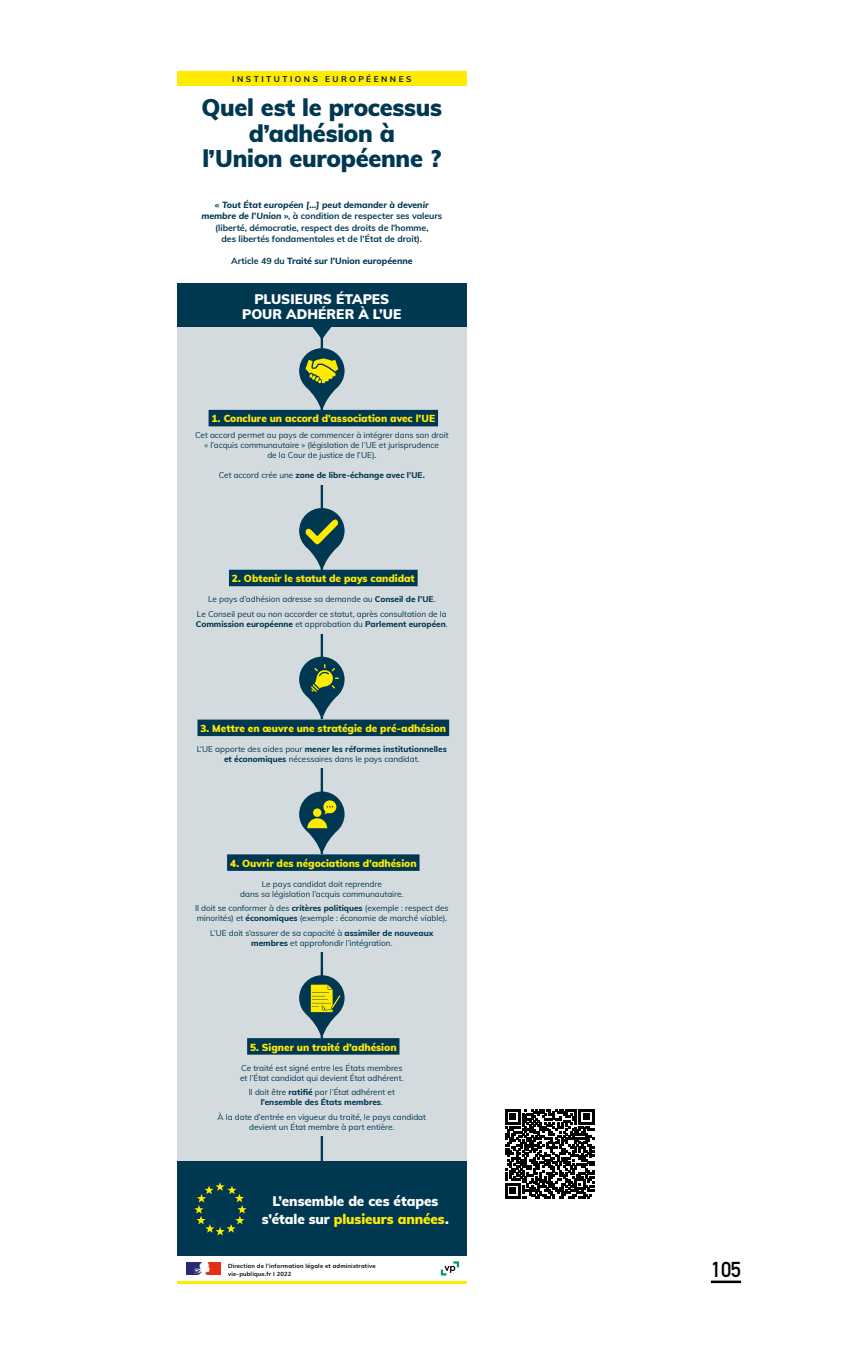
<style>
.page{position:relative;width:851px;height:1347px;background:#fff}
.page>*{position:absolute;margin:0;border:0;box-sizing:border-box;transform-origin:0 0}
.t1{font:900 23.5px/26px "Muli";letter-spacing:-.01em;color:#003852;text-align:center}
.t2{font:21.25px "DIN Mittelschrift Std";color:#000}
.t3{font:900 13.5px/15px "Muli";letter-spacing:-.005em;color:#fff;text-align:center}
.t4{font:900 10px "Muli";color:#ffeb00}
.t5{font:700 8.75px/11.2px "Muli";letter-spacing:-.005em;color:#003852;text-align:center}
.t6{font:800 8.75px "Muli";letter-spacing:-.005em;color:#003852}
.t7{font:8.25px/10px "Muli";letter-spacing:-.01em;color:#003852;text-align:center}
.t8{font:800 8.25px/10px "Muli";letter-spacing:-.005em;color:#003852;text-align:center}
.t9{font:700 8.25px "Muli";letter-spacing:.305em;color:#001529}
.t10{font:700 6px/8px "Muli";letter-spacing:.025em;color:#050008}
.s1{font-weight:800;font-style:italic}
.s2{font-weight:700}
.s3{font-weight:400}
.s4{font-weight:800}
.s5{color:#ffeb00}
</style>
<div class="page">
<hr style="left:710px;top:1280px;width:31px;height:3px;background:#000">
<svg style="left:505px;top:1109px;width:89px;height:89px"></svg>
<div style="left:177px;top:327px;width:289px;height:834px;background:#d4dbdf"></div>
<hr style="left:320px;top:327px;width:3px;height:834px;background:#003852">
<div style="left:177px;top:71px;width:289px;height:15px;background:#ffeb00"></div>
<hr style="left:177px;top:1280px;width:289px;height:3px;background:#ffeb00">
<svg style="left:440px;top:1261px;width:19px;height:14px"></svg>
<img style="left:186px;top:1262px;width:34px;height:12px">
<div style="left:177px;top:284px;width:289px;height:43px;background:#003852"></div>
<div style="left:177px;top:1161px;width:289px;height:95px;background:#003852"></div>
<svg style="left:194px;top:1182px;width:52px;height:53px"></svg>
<svg style="left:299px;top:508px;width:45px;height:62px"></svg>
<svg style="left:299px;top:348px;width:45px;height:62px"></svg>
<svg style="left:299px;top:656px;width:45px;height:63px"></svg>
<div style="left:193px;top:410px;width:257px;height:74px;background:#d4dbdf"></div>
<div style="left:208px;top:410px;width:230px;height:16px;background:#003852"></div>
<div style="left:193px;top:570px;width:257px;height:63px;background:#d4dbdf"></div>
<div style="left:229px;top:570px;width:188px;height:16px;background:#003852"></div>
<div style="left:193px;top:720px;width:257px;height:48px;background:#d4dbdf"></div>
<div style="left:197px;top:719px;width:252px;height:17px;background:#003852"></div>
<div style="left:193px;top:854px;width:257px;height:97px;background:#d4dbdf"></div>
<div style="left:227px;top:854px;width:192px;height:17px;background:#003852"></div>
<div style="left:193px;top:1038px;width:257px;height:97px;background:#d4dbdf"></div>
<div style="left:247px;top:1038px;width:152px;height:16px;background:#003852"></div>
<svg style="left:312px;top:327px;width:19px;height:13px"></svg>
<svg style="left:299px;top:791px;width:45px;height:63px"></svg>
<svg style="left:299px;top:975px;width:45px;height:63px"></svg>
<p class="t9" style="left:232px;top:73px;width:181px">INSTITUTIONS EUROPÉENNES</p>
<p class="t1" style="left:201px;top:93px;width:242px">Quel est le processus d’adhésion à<br>l’Union européenne ?</p>
<p class="t5" style="left:201px;top:199px;width:242px"><span class="s1">« Tout État européen […] peut demander à devenir membre de l’Union »</span>, à condition de respecter ses valeurs (liberté, démocratie, respect des droits de l’homme,<br>des libertés fondamentales et de l’État de droit).</p>
<p class="t6" style="left:231px;top:255px;width:183px"><span class="s2">Article 49 du</span> Traité sur l’Union européenne</p>
<p class="t3" style="left:242px;top:291px;width:161px">PLUSIEURS ÉTAPES<br>POUR ADHÉRER À L’UE</p>
<p class="t4" style="left:211px;top:411px;width:225px">1. Conclure un accord d’association avec l’UE</p>
<p class="t7" style="left:195px;top:429px;width:255px">Cet accord permet au pays de commencer à intégrer dans son droit « l’acquis communautaire » (législation de l’UE et jurisprudence<br>de la Cour de justice de l’UE).</p>
<p class="t8" style="left:219px;top:469px;width:208px"><span class="s3">Cet accord crée une</span> zone de libre-échange avec l’UE.</p>
<p class="t4" style="left:232px;top:571px;width:184px">2. Obtenir le statut de pays candidat</p>
<p class="t7" style="left:197px;top:591px;width:251px;line-height:14.5px">Le pays d’adhésion adresse sa demande au <span class="s4">Conseil de l’UE</span>.<br>Le Conseil peut ou non accorder ce statut, après consultation de la</p>
<p class="t8" style="left:196px;top:618px;width:253px">Commission européenne <span class="s3">et approbation du</span> Parlement européen<span class="s3">.</span></p>
<p class="t4" style="left:200px;top:721px;width:247px">3. Mettre en œuvre une stratégie de pré-adhésion</p>
<p class="t7" style="left:197px;top:743px;width:251px">L‘UE apporte des aides pour <span class="s4">mener les réformes institutionnelles et économiques</span> nécessaires dans le pays candidat.</p>
<p class="t4" style="left:230px;top:855px;width:188px">4. Ouvrir des négociations d’adhésion</p>
<p class="t7" style="left:240px;top:878px;width:165px">Le pays candidat doit reprendre<br>dans sa législation l’acquis communautaire.</p>
<p class="t7" style="left:195px;top:903px;width:255px;text-align:left">Il doit se conformer à des <span class="s4">critères politiques</span> (exemple : respect des minorités) et <span class="s4">économiques</span> (exemple : économie de marché viable).</p>
<p class="t7" style="left:210px;top:927px;width:224px">L’UE doit s’assurer de sa capacité à <span class="s4">assimiler de nouveaux membres</span> et approfondir l’intégration.</p>
<p class="t4" style="left:250px;top:1039px;width:148px">5. Signer un traité d’adhésion</p>
<p class="t7" style="left:240px;top:1062px;width:165px;text-align:left">Ce traité est signé entre les États membres et l’État candidat qui devient État adhérent.</p>
<p class="t8" style="left:249px;top:1086px;width:148px"><span class="s3">Il doit être</span> ratifié <span class="s3">par l’État adhérent et </span>l’ensemble des États membres<span class="s3">.</span></p>
<p class="t7" style="left:217px;top:1111px;width:210px">À la date d’entrée en vigueur du traité, le pays candidat devient un État membre à part entière.</p>
<p class="t3" style="left:262px;top:1191px;width:188px;line-height:18.2px">L’ensemble de ces étapes s’étale sur <span class="s5">plusieurs années</span>.</p>
<p class="t10" style="left:228px;top:1261px;width:149px">Direction de l’information légale et administrative vie-publique.fr I 2022</p>
<h2 class="t2" style="left:711px;top:1257px;width:31px">105</h2>
</div>
